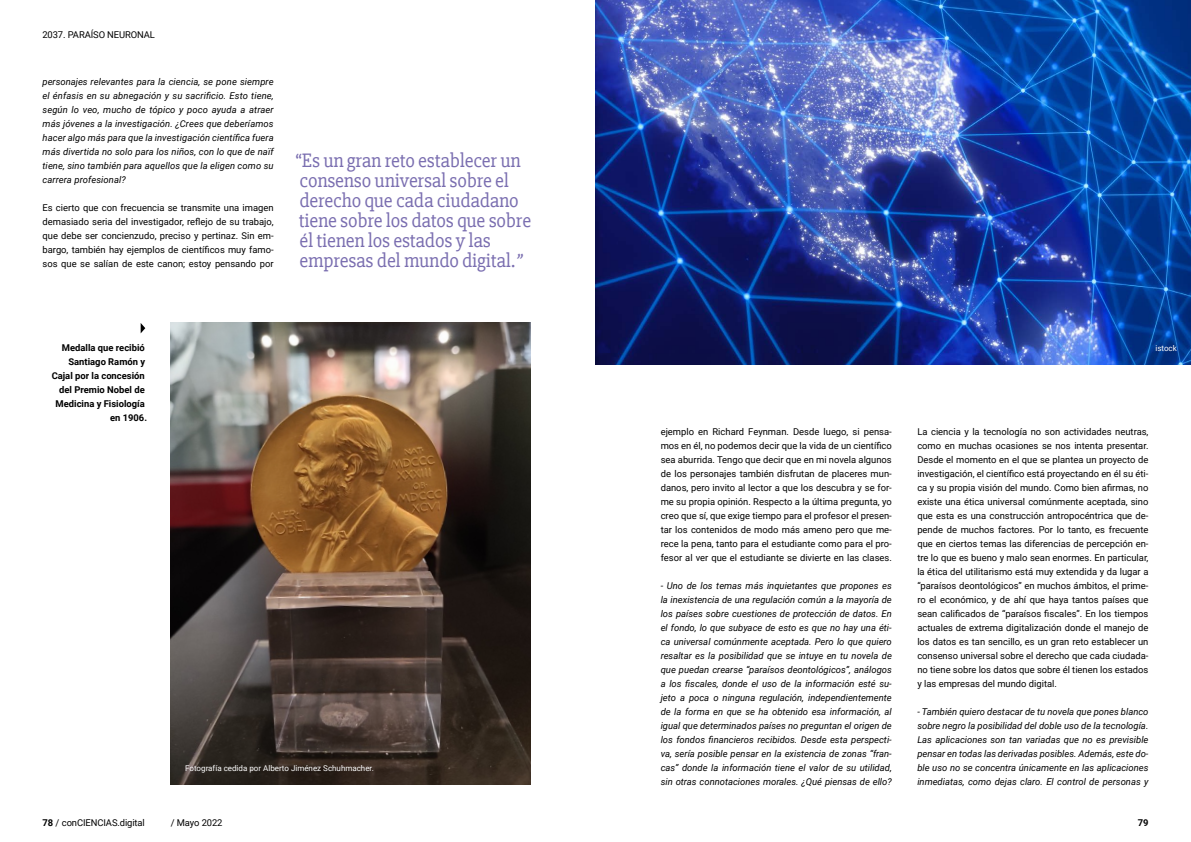
<style>
.page{position:relative;width:1191px;height:842px;background:#fff}
.page>*{position:absolute;margin:0;border:0;box-sizing:border-box;transform-origin:0 0}
.t1{font:20px/20px "Slabo 27 px";letter-spacing:-.01em;color:#7a6eb0}
.t2{font:9.4px/14px "Roboto";color:#000;text-align:justify}
.t3{font:italic 9.4px/14px "Roboto";color:#000;text-align:justify}
.t4{font:700 9.4px/14px "Roboto";color:#000;text-align:right}
.t5{font:8px "Roboto";color:#fff}
.s1{font-style:italic}
.s2{font-weight:700}
</style>
<div class="page">
<img style="left:171px;top:323px;width:359px;height:462px">
<svg style="left:141px;top:323px;width:4px;height:10px"></svg>
<img style="left:595px;top:0;width:596px;height:365px">
<p class="t2" style="left:42px;top:28px;width:114px">2037. PARAÍSO NEURONAL</p>
<p class="t3" style="left:43px;top:74px;width:233px">personajes relevantes para la ciencia, se pone siempre el énfasis en su abnegación y su sacrificio. Esto tiene, según lo veo, mucho de tópico y poco ayuda a atraer más jóvenes a la investigación. ¿Crees que deberíamos hacer algo más para que la investigación científica fuera más divertida no solo para los niños, con lo que de naïf tiene, sino también para aquellos que la eligen como su carrera profesional?</p>
<p class="t2" style="left:43px;top:200px;width:233px">Es cierto que con frecuencia se transmite una imagen demasiado seria del investigador, reflejo de su trabajo, que debe ser concienzudo, preciso y pertinaz. Sin em&shy;bargo, también hay ejemplos de científicos muy famo&shy;sos que se salían de este canon; estoy pensando por</p>
<p class="t1" style="left:295px;top:150px;width:237px">“Es un gran reto establecer un consenso universal sobre el derecho que cada ciudadano tiene sobre los datos que sobre él tienen los estados y las empresas del mundo digital.<span class="s1">”</span></p>
<p class="t4" style="left:52px;top:340px;width:97px">Medalla que recibió<br>Santiago Ramón y<br>Cajal por la concesión del Premio Nobel de<br>Medicina y Fisiología en 1906.</p>
<p class="t5" style="left:185px;top:762px;width:190px">Fotografía cedida por Alberto Jiménez Schuhmacher.</p>
<p class="t5" style="left:1155px;top:342px;width:23px">istock</p>
<p class="t2" style="left:660px;top:424px;width:233px">ejemplo en Richard Feynman. Desde luego, si pensa&shy;mos en él, no podemos decir que la vida de un científico sea aburrida. Tengo que decir que en mi novela algunos de los personajes también disfrutan de placeres mun&shy;danos, pero invito al lector a que los descubra y se for&shy;me su propia opinión. Respecto a la última pregunta, yo creo que sí, que exige tiempo para el profesor el presen&shy;tar los contenidos de modo más ameno pero que me&shy;rece la pena, tanto para el estudiante como para el pro&shy;fesor al ver que el estudiante se divierte en las clases.</p>
<p class="t3" style="left:660px;top:578px;width:233px">- Uno de los temas más inquietantes que propones es la inexistencia de una regulación común a la mayoría de los países sobre cuestiones de protección de datos. En el fondo, lo que subyace de esto es que no hay una éti&shy;ca universal comúnmente aceptada. Pero lo que quiero resaltar es la posibilidad que se intuye en tu novela de que puedan crearse “paraísos deontológicos”, análogos a los fiscales, donde el uso de la información esté su&shy;jeto a poca o ninguna regulación, independientemente de la forma en que se ha obtenido esa información, al igual que determinados países no preguntan el origen de los fondos financieros recibidos. Desde esta perspecti&shy;va, sería posible pensar en la existencia de zonas “fran&shy;cas” donde la información tiene el valor de su utilidad, sin otras connotaciones morales. ¿Qué piensas de ello?</p>
<p class="t2" style="left:917px;top:424px;width:233px">La ciencia y la tecnología no son actividades neutras, como en muchas ocasiones se nos intenta presentar.<br>Desde el momento en el que se plantea un proyecto de investigación, el científico está proyectando en él su éti&shy;ca y su propia visión del mundo. Como bien afirmas, no existe una ética universal comúnmente aceptada, sino que esta es una construcción antropocéntrica que de&shy;pende de muchos factores. Por lo tanto, es frecuente que en ciertos temas las diferencias de percepción en&shy;tre lo que es bueno y malo sean enormes. En particular, la ética del utilitarismo está muy extendida y da lugar a “paraísos deontológicos” en muchos ámbitos, el prime&shy;ro el económico, y de ahí que haya tantos países que sean calificados de “paraísos fiscales”. En los tiempos actuales de extrema digitalización donde el manejo de los datos es tan sencillo, es un gran reto establecer un consenso universal sobre el derecho que cada ciudada&shy;no tiene sobre los datos que sobre él tienen los estados y las empresas del mundo digital.</p>
<p class="t3" style="left:917px;top:704px;width:233px">- También quiero destacar de tu novela que pones blanco sobre negro la posibilidad del doble uso de la tecnología.<br>Las aplicaciones son tan variadas que no es previsible pensar en todas las derivadas posibles. Además, este do&shy;ble uso no se concentra únicamente en las aplicaciones inmediatas, como dejas claro. El control de personas y</p>
<p class="t2" style="left:43px;top:816px;width:104px"><span class="s2">78</span> / conCIENCIAS.digital</p>
<p class="t2" style="left:171px;top:816px;width:53px">/ Mayo 2022</p>
<p class="t4" style="left:1137px;top:816px;width:12px">79</p>
</div>
